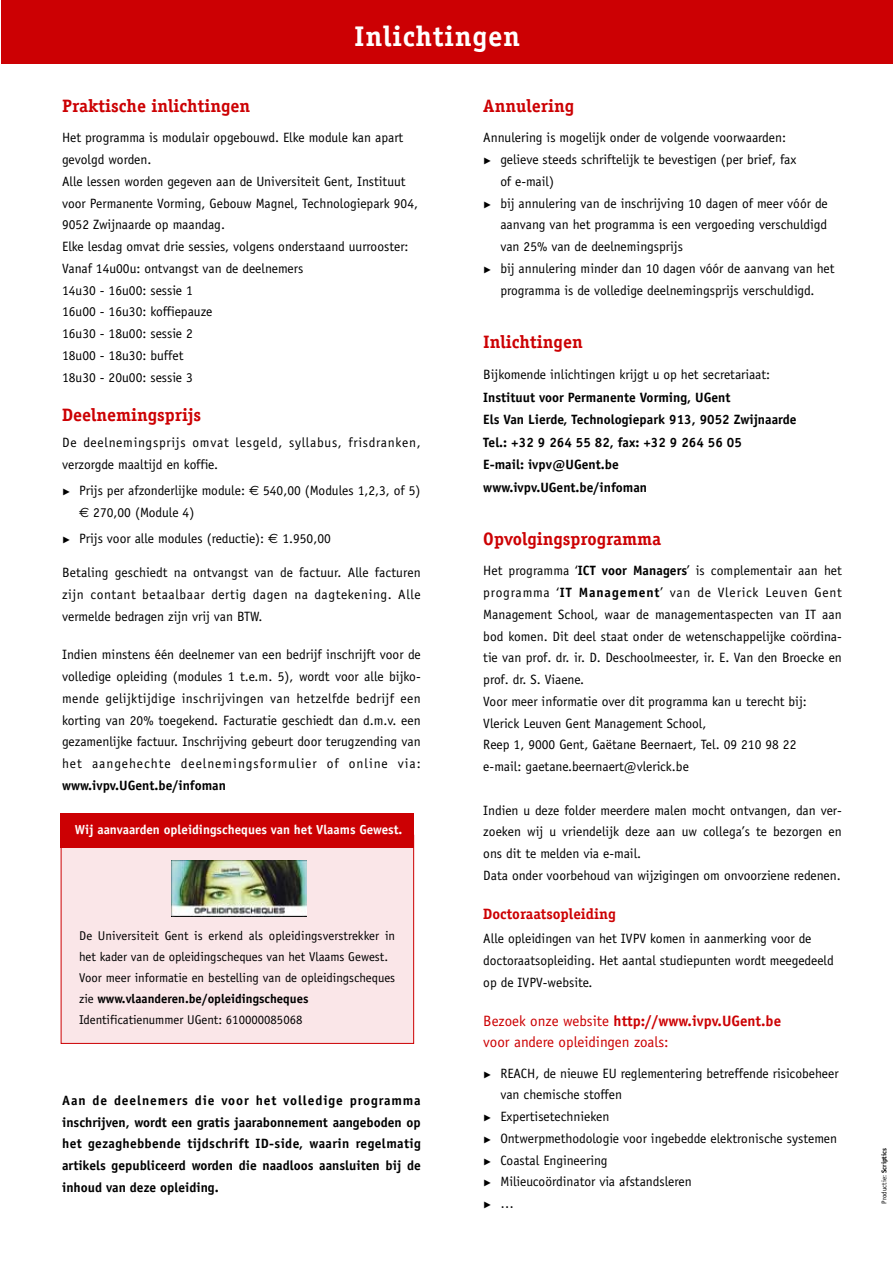
<style>
.page{position:relative;width:893px;height:1263px;background:#fff}
.page>*{position:absolute;margin:0;border:0;box-sizing:border-box;transform-origin:0 0}
.t1{font:700 28.5px "Officina Serif";letter-spacing:.03em;color:#fff}
.t2{font:700 18px "Officina Serif";color:#cc0003}
.t3{font:15px/21.8px "Officina Sans";color:#cc0003}
.t4{font:700 15px "Officina Serif";color:#cc0003}
.t5{font:13.5px/21.8px "Officina Sans";color:#000}
.t6{font:700 13.5px/22.5px "Officina Sans";color:#000}
.t7{font:13.5px/21.8px "Officina Sans";letter-spacing:.055em;color:#000}
.t8{font:13.5px "Scala Sans";color:#000}
.t9{font:700 13.05px "Officina Sans";color:#fff}
.t10{font:12.75px/21px "Officina Sans";color:#000}
.t11{font:6.9px "Officina Sans";color:#000}
.s1{font-family:"Scala Sans"}
.s2{font-family:"Euro Sans"}
.s3{font-weight:700}
.s4{font-family:"Officina Sans"}
</style>
<div class="page">
<div style="left:1px;top:0;width:891px;height:64px;background:#cc0003"></div>
<div style="left:61px;top:835px;width:352px;height:208px;background:#fae6e8"></div>
<div style="left:61px;top:835px;width:353px;height:209px;border:1px solid #cc0003"></div>
<img style="left:172px;top:860px;width:135px;height:57px">
<div style="left:61px;top:814px;width:353px;height:34px;background:#cc0003"></div>
<h1 class="t1" style="left:354px;top:26px;width:167px">Inlichtingen</h1>
<h2 class="t2" style="left:62px;top:99px;width:189px">Praktische inlichtingen</h2>
<p class="t5" style="left:62px;top:128px;width:357px">Het programma is modulair opgebouwd. Elke module kan apart gevolgd worden.<br>Alle lessen worden gegeven aan de Universiteit Gent, Instituut voor Permanente Vorming, Gebouw Magnel, Technologiepark 904, 9052 Zwijnaarde op maandag.<br>Elke lesdag omvat drie sessies, volgens onderstaand uurrooster:<br>Vanaf 14u00u: ontvangst van de deelnemers<br>14u30 - 16u00: sessie 1<br>16u00 - 16u30: koffiepauze<br>16u30 - 18u00: sessie 2<br>18u00 - 18u30: buffet<br>18u30 - 20u00: sessie 3</p>
<h2 class="t2" style="left:62px;top:408px;width:140px">Deelnemingsprijs</h2>
<p class="t7" style="left:62px;top:433px;width:360px">De deelnemingsprijs omvat lesgeld, syllabus, frisdranken, verzorgde maaltijd en koffie.</p>
<p class="t5" style="left:79px;top:481px;width:343px;text-indent:-17px"><span class="s1">Ω</span> Prijs per afzonderlijke module: <span class="s2">€</span> 540,00 (Modules 1,2,3, of 5) <span class="s2">€</span> 270,00 (Module 4)</p>
<p class="t5" style="left:62px;top:528px;width:270px"><span class="s1">Ω</span> Prijs voor alle modules (reductie): <span class="s2">€</span> 1.950,00</p>
<p class="t5" style="left:62px;top:563px;width:360px;text-align:justify">Betaling geschiedt na ontvangst van de factuur. Alle facturen zijn contant betaalbaar dertig dagen na dagtekening. Alle vermelde bedragen zijn vrij van BTW.</p>
<p class="t5" style="left:62px;top:645px;width:360px;text-align:justify">Indien minstens één deelnemer van een bedrijf inschrijft voor de volledige opleiding (modules 1 t.e.m. 5), wordt voor alle bijko&shy;mende gelijktijdige inschrijvingen van hetzelfde bedrijf een korting van 20% toegekend. Facturatie geschiedt dan d.m.v. een gezamenlijke factuur. Inschrijving gebeurt door terugzending van het aangehechte deelnemingsformulier of online via:</p>
<p class="t6" style="left:62px;top:775px;width:165px">www.ivpv.UGent.be/infoman</p>
<p class="t9" style="left:75px;top:825px;width:329px">Wij aanvaarden opleidingscheques van het Vlaams Gewest.</p>
<p class="t10" style="left:79px;top:926px;width:317px">De Universiteit Gent is erkend als opleidingsverstrekker in het kader van de opleidingscheques van het Vlaams Gewest.<br>Voor meer informatie en bestelling van de opleidingscheques zie <span class="s3">www.vlaanderen.be/opleidingscheques </span>Identificatienummer UGent: 610000085068</p>
<p class="t6" style="left:62px;top:1090px;width:360px;line-height:21.8px;text-align:justify">Aan de deelnemers die voor het volledige programma inschrijven, wordt een gratis jaarabonnement aangeboden op het gezaghebbende tijdschrift ID-side, waarin regelmatig artikels gepubliceerd worden die naadloos aansluiten bij de inhoud van deze opleiding.</p>
<h2 class="t2" style="left:483px;top:99px;width:92px">Annulering</h2>
<p class="t5" style="left:483px;top:128px;width:304px">Annulering is mogelijk onder de volgende voorwaarden:</p>
<p class="t5" style="left:483px;top:150px;width:314px"><span class="s1">Ω</span> gelieve steeds schriftelijk te bevestigen (per brief, fax</p>
<p class="t5" style="left:500px;top:172px;width:55px">of e-mail)</p>
<p class="t5" style="left:483px;top:193px;width:346px"><span class="s1">Ω</span> bij annulering van de inschrijving 10 dagen of meer vóór de</p>
<p class="t5" style="left:500px;top:215px;width:328px">aanvang van het programma is een vergoeding verschuldigd</p>
<p class="t5" style="left:500px;top:237px;width:184px">van 25% van de deelnemingsprijs</p>
<p class="t5" style="left:483px;top:259px;width:353px"><span class="s1">Ω</span> bij annulering minder dan 10 dagen vóór de aanvang van het</p>
<p class="t5" style="left:500px;top:280px;width:316px">programma is de volledige deelnemingsprijs verschuldigd.</p>
<h2 class="t2" style="left:483px;top:335px;width:101px">Inlichtingen</h2>
<p class="t5" style="left:483px;top:365px;width:288px">Bijkomende inlichtingen krijgt u op het secretariaat:</p>
<p class="t6" style="left:483px;top:387px;width:315px">Instituut voor Permanente Vorming, UGent<br>Els Van Lierde, Technologiepark 913, 9052 Zwijnaarde Tel.: +32 9 264 55 82, fax: +32 9 264 56 05<br>E-mail: ivpv@UGent.be<br>www.ivpv.UGent.be/infoman</p>
<h2 class="t2" style="left:483px;top:532px;width:179px">Opvolgingsprogramma</h2>
<p class="t5" style="left:483px;top:561px;width:360px">Het programma ‘<span class="s3">ICT voor Managers</span>’ is complementair aan het programma ‘<span class="s3">IT Management</span>’ van de Vlerick Leuven Gent Management School, waar de managementaspecten van IT aan bod komen. Dit deel staat onder de wetenschappelijke coördina&shy;tie van prof. dr. ir. D. Deschoolmeester, ir. E. Van den Broecke en prof. dr. S. Viaene.<br>Voor meer informatie over dit programma kan u terecht bij:<br>Vlerick Leuven Gent Management School,<br>Reep 1, 9000 Gent, Gaëtane Beernaert, Tel. 09 210 98 22<br>e-mail: gaetane.beernaert@vlerick.be</p>
<p class="t5" style="left:483px;top:800px;width:360px">Indien u deze folder meerdere malen mocht ontvangen, dan ver&shy;zoeken wij u vriendelijk deze aan uw collega’s te bezorgen en ons dit te melden via e-mail.<br>Data onder voorbehoud van wijzigingen om onvoorziene redenen.</p>
<p class="t4" style="left:483px;top:909px;width:134px">Doctoraatsopleiding</p>
<p class="t5" style="left:483px;top:929px;width:352px">Alle opleidingen van het IVPV komen in aanmerking voor de doctoraatsopleiding. Het aantal studiepunten wordt meegedeeld op de IVPV-website.</p>
<p class="t3" style="left:483px;top:1011px;width:299px">Bezoek onze website <span class="s3">http://www.ivpv.UGent.be </span>voor andere opleidingen zoals:</p>
<p class="t5" style="left:483px;top:1063px;width:357px"><span class="s1">Ω</span> REACH, de nieuwe EU reglementering betreffende risicobeheer</p>
<p class="t5" style="left:500px;top:1085px;width:123px">van chemische stoffen</p>
<p class="t5" style="left:483px;top:1107px;width:128px"><span class="s1">Ω</span> Expertisetechnieken</p>
<p class="t5" style="left:483px;top:1129px;width:355px"><span class="s1">Ω</span> Ontwerpmethodologie voor ingebedde elektronische systemen</p>
<p class="t5" style="left:483px;top:1150px;width:126px"><span class="s1">Ω</span> Coastal Engineering</p>
<p class="t5" style="left:483px;top:1172px;width:210px"><span class="s1">Ω</span> Milieucoördinator via afstandsleren</p>
<p class="t8" style="left:483px;top:1199px;width:32px">Ω <span class="s4">…</span></p>
<p class="t11" style="left:881px;top:1204px;width:57px;rotate:-90deg">Productie: <span class="s3">Scriptics</span></p>
</div>
